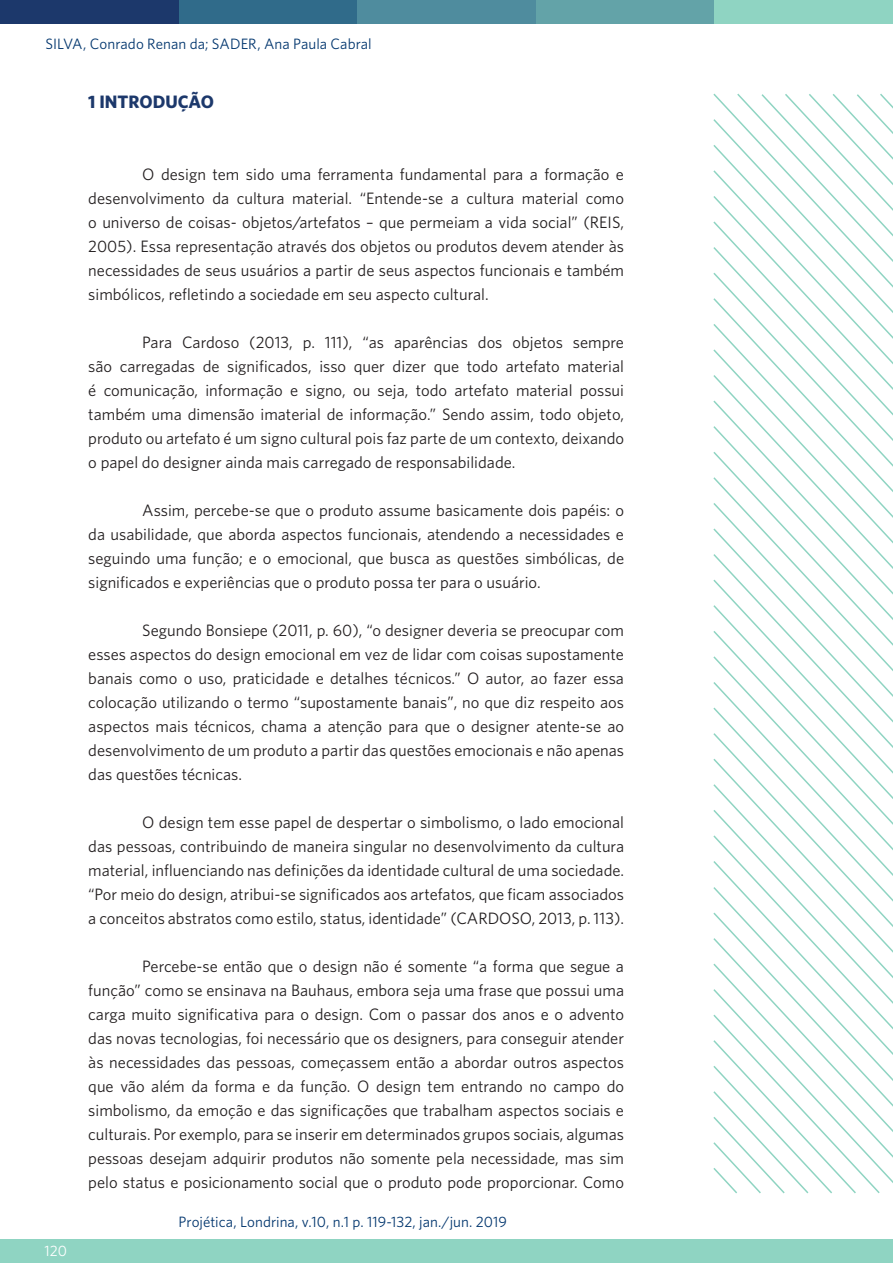
<style>
.page{position:relative;width:893px;height:1263px;background:#fff}
.page>*{position:absolute;margin:0;border:0;box-sizing:border-box;transform-origin:0 0}
.t1{font:700 18px "Whitney";color:#1c386b}
.t2{font:16.5px/24px "Whitney";color:#231f20;text-align:justify}
.cabecalho{font:15px "Whitney";letter-spacing:.005em;color:#02366e}
.t3{font:15px "Whitney";color:#fff}
</style>
<div class="page">
<svg style="left:713px;top:450px;width:180px;height:26px"></svg>
<svg style="left:713px;top:476px;width:180px;height:25px"></svg>
<svg style="left:713px;top:501px;width:180px;height:26px"></svg>
<svg style="left:713px;top:527px;width:180px;height:25px"></svg>
<svg style="left:713px;top:552px;width:180px;height:26px"></svg>
<svg style="left:713px;top:578px;width:180px;height:26px"></svg>
<svg style="left:713px;top:604px;width:180px;height:25px"></svg>
<svg style="left:713px;top:629px;width:180px;height:26px"></svg>
<svg style="left:713px;top:655px;width:180px;height:25px"></svg>
<svg style="left:713px;top:680px;width:180px;height:26px"></svg>
<svg style="left:713px;top:706px;width:180px;height:25px"></svg>
<svg style="left:713px;top:731px;width:180px;height:26px"></svg>
<svg style="left:713px;top:757px;width:180px;height:26px"></svg>
<svg style="left:713px;top:783px;width:180px;height:25px"></svg>
<svg style="left:713px;top:808px;width:180px;height:26px"></svg>
<svg style="left:713px;top:834px;width:180px;height:25px"></svg>
<svg style="left:713px;top:859px;width:180px;height:26px"></svg>
<svg style="left:736px;top:93px;width:157px;height:360px"></svg>
<svg style="left:713px;top:885px;width:180px;height:26px"></svg>
<svg style="left:713px;top:911px;width:180px;height:25px"></svg>
<svg style="left:713px;top:936px;width:180px;height:26px"></svg>
<svg style="left:713px;top:962px;width:180px;height:232px"></svg>
<div style="left:536px;top:0;width:178px;height:23px;background:#63a3a8"></div>
<div style="left:714px;top:0;width:179px;height:23px;background:#8fd4c2"></div>
<div style="left:0;top:1239px;width:893px;height:24px;background:#8fd4c2"></div>
<div style="left:357px;top:0;width:179px;height:23px;background:#4f8c9e"></div>
<div style="left:179px;top:0;width:178px;height:23px;background:#306b8a"></div>
<div style="left:0;top:0;width:179px;height:23px;background:#1c386b"></div>
<p class="cabecalho" style="left:45px;top:34px;width:328px">SILVA, Conrado Renan da; SADER, Ana Paula Cabral</p>
<p class="t1" style="left:88px;top:89px;width:127px">1 INTRODUÇÃO</p>
<p class="t3" style="left:45px;top:1241px;width:24px">120</p>
<p class="t2" style="left:88px;top:162px;width:537px;text-indent:54px">O design tem sido uma ferramenta fundamental para a formação e desenvolvimento da cultura material. “Entende-se a cultura material como o universo de coisas- objetos/artefatos – que permeiam a vida social” (REIS, 2005). Essa representação através dos objetos ou produtos devem atender às necessidades de seus usuários a partir de seus aspectos funcionais e também simbólicos, refletindo a sociedade em seu aspecto cultural.</p>
<p class="t2" style="left:88px;top:330px;width:537px;text-indent:54px">Para Cardoso (2013, p. 111), “as aparências dos objetos sempre são carregadas de significados, isso quer dizer que todo artefato material é comunicação, informação e signo, ou seja, todo artefato material possui também uma dimensão imaterial de informação.” Sendo assim, todo objeto, produto ou artefato é um signo cultural pois faz parte de um contexto, deixando o papel do designer ainda mais carregado de responsabilidade.</p>
<p class="t2" style="left:88px;top:498px;width:537px;text-indent:54px">Assim, percebe-se que o produto assume basicamente dois papéis: o da usabilidade, que aborda aspectos funcionais, atendendo a necessidades e seguindo uma função; e o emocional, que busca as questões simbólicas, de significados e experiências que o produto possa ter para o usuário.</p>
<p class="t2" style="left:88px;top:618px;width:537px;text-indent:54px">Segundo Bonsiepe (2011, p. 60), “o designer deveria se preocupar com esses aspectos do design emocional em vez de lidar com coisas supostamente banais como o uso, praticidade e detalhes técnicos.” O autor, ao fazer essa colocação utilizando o termo “supostamente banais”, no que diz respeito aos aspectos mais técnicos, chama a atenção para que o designer atente-se ao desenvolvimento de um produto a partir das questões emocionais e não apenas das questões técnicas.</p>
<p class="t2" style="left:88px;top:810px;width:537px;text-indent:54px">O design tem esse papel de despertar o simbolismo, o lado emocional das pessoas, contribuindo de maneira singular no desenvolvimento da cultura material, influenciando nas definições da identidade cultural de uma sociedade. “Por meio do design, atribui-se significados aos artefatos, que ficam associados a conceitos abstratos como estilo, status, identidade” (CARDOSO, 2013, p. 113).</p>
<p class="t2" style="left:88px;top:954px;width:537px;text-indent:54px">Percebe-se então que o design não é somente “a forma que segue a função” como se ensinava na Bauhaus, embora seja uma frase que possui uma carga muito significativa para o design. Com o passar dos anos e o advento das novas tecnologias, foi necessário que os designers, para conseguir atender às necessidades das pessoas, começassem então a abordar outros aspectos que vão além da forma e da função. O design tem entrando no campo do simbolismo, da emoção e das significações que trabalham aspectos sociais e culturais. Por exemplo, para se inserir em determinados grupos sociais, algumas pessoas desejam adquirir produtos não somente pela necessidade, mas sim pelo status e posicionamento social que o produto pode proporcionar. Como</p>
<p class="cabecalho" style="left:179px;top:1212px;width:330px">Projética, Londrina, v.10, n.1 p. 119-132, jan./jun. 2019</p>
</div>
